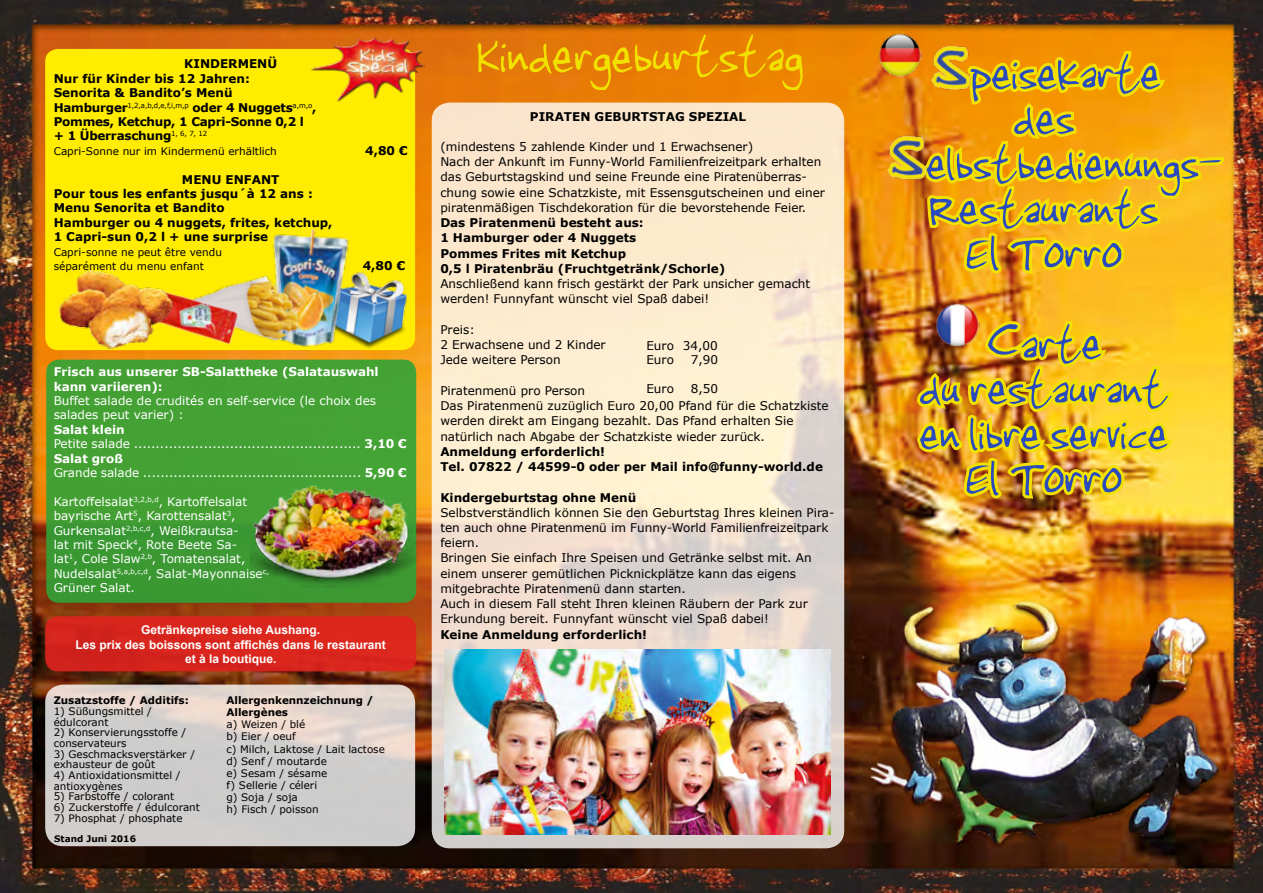
<style>
.page{position:relative;width:1263px;height:893px;background:#fff}
.page>*{position:absolute;margin:0;border:0;box-sizing:border-box;transform-origin:0 0}
.t1{font:67.5px "Jenkinsv 20";color:#f1e100}
.t2{font:67.5px "Jenkinsv 20";color:#294bbd}
.t3{font:63px "Jenkinsv 20";color:#294bbd}
.t4{font:12px/15.3px "Verdana";color:#000}
.Tab_Punkte{font:700 12px "Verdana";color:#000}
.Tab_Punkte-2{font:12px/14.4px "Verdana";color:#fff}
.t5{font:700 12px "Arial";color:#fff}
.Tab_Punkte-3{font:700 12px/14.4px "Verdana";color:#fff}
.Tab_Punkte-4{font:700 12px "Verdana";letter-spacing:-.02em;color:#000}
.Tab_Punkte-5{font:10.5px "Verdana";color:#000}
.t6{font:10.35px/10.6px "Verdana";color:#000}
.t7{font:700 10.35px "Verdana";color:#000}
.Tab_Punkte-6{font:700 9px "Verdana";color:#000}
.Tab_Punkte-7{font:7.05px "Verdana";color:#000}
.s1{font-weight:700;font-size:12px}
.s2{font-weight:700}
.s3{font-size:94.5px}
</style>
<div class="page">
<img style="left:0;top:0;width:1263px;height:893px">
<img style="left:878px;top:33px;width:10px;height:44px">
<img style="left:935px;top:303px;width:44px;height:15px">
<svg style="left:432px;top:103px;width:412px;height:745px;background:#f4e5cf"></svg>
<svg style="left:45px;top:685px;width:370px;height:161px;background:#d5cfcc"></svg>
<div style="left:46px;top:360px;width:370px;height:243px;background:#43a133;border-radius:13px"></div>
<div style="left:45px;top:49px;width:370px;height:301px;background:#ffec00;border-radius:13px"></div>
<div style="left:45px;top:616px;width:371px;height:55px;background:#d9261d;border-radius:13px"></div>
<img style="left:444px;top:650px;width:386px;height:184px">
<img style="left:250px;top:469px;width:169px;height:119px">
<img style="left:310px;top:239px;width:116px;height:128px">
<img style="left:273px;top:228px;width:99px;height:123px">
<img style="left:249px;top:247px;width:61px;height:113px">
<img style="left:185px;top:280px;width:64px;height:80px">
<img style="left:57px;top:269px;width:128px;height:91px">
<svg style="left:921px;top:0;width:306px;height:277px;background:#e4a80c"></svg>
<img style="left:912px;top:318px;width:267px;height:192px">
<img style="left:311px;top:23px;width:114px;height:90px">
<img style="left:888px;top:0;width:120px;height:102px">
<img style="left:845px;top:90px;width:120px;height:168px">
<p class="Tab_Punkte" style="left:184px;top:56px;width:94px">KINDERMENÜ</p>
<p class="Tab_Punkte" style="left:54px;top:71px;width:198px">Nur für Kinder bis 12 Jahren:</p>
<p class="Tab_Punkte" style="left:54px;top:85px;width:180px">Senorita &amp; Bandito’s Menü</p>
<p class="Tab_Punkte-7" style="left:54px;top:100px;width:264px"><span class="s1">Hamburger</span>1,2,a,b,d,e,f,i,m,p <span class="s1">oder 4 Nuggets</span>a,m,o<span class="s1">,</span></p>
<p class="Tab_Punkte-4" style="left:54px;top:114px;width:252px">Pommes, Ketchup, 1 Capri-Sonne 0,2 l</p>
<p class="Tab_Punkte-4" style="left:54px;top:128px;width:155px">+ 1 Überraschung<sup>1,</sup> <sup>6,</sup> <sup>7,</sup> <sup>12</sup></p>
<p class="Tab_Punkte-5" style="left:54px;top:144px;width:225px">Capri-Sonne nur im Kindermenü erhältlich</p>
<p class="Tab_Punkte" style="left:365px;top:143px;width:44px">4,80 €</p>
<p class="Tab_Punkte" style="left:182px;top:172px;width:99px">MENU ENFANT</p>
<p class="Tab_Punkte" style="left:54px;top:186px;width:261px">Pour tous les enfants jusqu´à 12 ans :</p>
<p class="Tab_Punkte" style="left:54px;top:200px;width:172px">Menu Senorita et Bandito</p>
<p class="Tab_Punkte" style="left:54px;top:215px;width:280px">Hamburger ou 4 nuggets, frites, ketchup,</p>
<p class="Tab_Punkte" style="left:54px;top:229px;width:216px">1 Capri-sun 0,2 l + une surprise</p>
<p class="Tab_Punkte-5" style="left:54px;top:245px;width:170px">Capri-sonne ne peut être vendu</p>
<p class="Tab_Punkte-5" style="left:54px;top:259px;width:152px">séparément du menu enfant</p>
<p class="Tab_Punkte" style="left:363px;top:258px;width:44px">4,80 €</p>
<p class="Tab_Punkte-3" style="left:54px;top:364px;width:327px">Frisch aus unserer SB-Salattheke (Salatauswahl kann variieren):</p>
<p class="Tab_Punkte-2" style="left:54px;top:393px;width:324px">Buffet salade de crudités en self-service (le choix des salades peut varier) :</p>
<p class="Tab_Punkte-3" style="left:54px;top:422px;width:73px">Salat klein</p>
<p class="Tab_Punkte-2" style="left:54px;top:436px;width:354px">Petite salade .................................................... <span class="s2">3,10 €</span></p>
<p class="Tab_Punkte-3" style="left:54px;top:451px;width:71px">Salat groß</p>
<p class="Tab_Punkte-2" style="left:54px;top:465px;width:354px">Grande salade .................................................. <span class="s2">5,90 €</span></p>
<p class="Tab_Punkte-2" style="left:54px;top:494px;width:217px">Kartoffelsalat<sup>3,2,b,d</sup>, Kartoffelsalat bayrische Art<sup>5</sup>, Karottensalat<sup>3</sup>, Gurkensalat<sup>2,b,c,d</sup>, Weißkrautsa-<br>lat mit Speck<sup>4</sup>, Rote Beete Sa-<br>lat<sup>1</sup>, Cole Slaw<sup>2,b</sup>, Tomatensalat, Nudelsalat<sup>5,a,b,c,d</sup>, Salat-Mayonnaise<sup>c,</sup></p>
<p class="Tab_Punkte-2" style="left:54px;top:580px;width:83px">Grüner Salat.</p>
<p class="t5" style="left:141px;top:622px;width:180px">Getränkepreise siehe Aushang.</p>
<p class="t5" style="left:76px;top:637px;width:312px">Les prix des boissons sont affichés dans le restaurant</p>
<p class="t5" style="left:185px;top:651px;width:93px">et à la boutique.</p>
<p class="t7" style="left:54px;top:694px;width:137px">Zusatzstoffe / Additifs:</p>
<p class="t6" style="left:54px;top:706px;width:100px">1) Süßungsmittel /</p>
<p class="t6" style="left:54px;top:716px;width:56px">édulcorant</p>
<p class="t6" style="left:54px;top:727px;width:134px">2) Konservierungsstoffe / conservateurs</p>
<p class="t6" style="left:54px;top:748px;width:143px">3) Geschmacksverstärker / exhausteur de goût</p>
<p class="t6" style="left:54px;top:770px;width:128px">4) Antioxidationsmittel / antioxygènes</p>
<p class="t6" style="left:54px;top:791px;width:122px">5) Farbstoffe / colorant</p>
<p class="t6" style="left:54px;top:802px;width:148px">6) Zuckerstoffe / édulcorant</p>
<p class="t6" style="left:54px;top:812px;width:130px">7) Phosphat / phosphate</p>
<p class="Tab_Punkte-6" style="left:54px;top:833px;width:83px">Stand Juni 2016</p>
<p class="t7" style="left:226px;top:694px;width:149px">Allergenkennzeichnung /</p>
<p class="t7" style="left:226px;top:706px;width:63px">Allergènes</p>
<p class="t6" style="left:226px;top:719px;width:80px">a) Weizen / blé</p>
<p class="t6" style="left:226px;top:731px;width:71px">b) Eier / oeuf</p>
<p class="t6" style="left:226px;top:743px;width:160px">c) Milch, Laktose / Lait lactose</p>
<p class="t6" style="left:226px;top:755px;width:102px">d) Senf / moutarde</p>
<p class="t6" style="left:226px;top:767px;width:102px">e) Sesam / sésame</p>
<p class="t6" style="left:226px;top:779px;width:92px">f) Sellerie / céleri</p>
<p class="t6" style="left:226px;top:792px;width:73px">g) Soja / soja</p>
<p class="t6" style="left:226px;top:804px;width:94px">h) Fisch / poisson</p>
<p class="t1" style="left:475px;top:18px;width:328px">Kindergeburtstag</p>
<p class="Tab_Punkte" style="left:530px;top:109px;width:218px">PIRATEN GEBURTSTAG SPEZIAL</p>
<p class="t4" style="left:440px;top:139px;width:314px">(mindestens 5 zahlende Kinder und 1 Erwachsener)</p>
<p class="t4" style="left:440px;top:154px;width:386px">Nach der Ankunft im Funny-World Familienfreizeitpark erhalten das Geburtstagskind und seine Freunde eine Piratenüberras&shy;chung sowie eine Schatzkiste, mit Essensgutscheinen und einer piratenmäßigen Tischdekoration für die bevorstehende Feier.</p>
<p class="Tab_Punkte" style="left:440px;top:215px;width:205px">Das Piratenmenü besteht aus:</p>
<p class="Tab_Punkte" style="left:440px;top:230px;width:198px">1 Hamburger oder 4 Nuggets</p>
<p class="Tab_Punkte" style="left:440px;top:246px;width:187px">Pommes Frites mit Ketchup</p>
<p class="Tab_Punkte" style="left:440px;top:261px;width:287px">0,5 l Piratenbräu (Fruchtgetränk/Schorle)</p>
<p class="t4" style="left:440px;top:276px;width:371px">Anschließend kann frisch gestärkt der Park unsicher gemacht werden! Funnyfant wünscht viel Spaß dabei!</p>
<p class="t4" style="left:440px;top:322px;width:36px">Preis:</p>
<p class="t4" style="left:440px;top:337px;width:167px">2 Erwachsene und 2 Kinder</p>
<p class="t4" style="left:440px;top:352px;width:122px">Jede weitere Person</p>
<p class="t4" style="left:440px;top:383px;width:146px">Piratenmenü pro Person</p>
<p class="t4" style="left:440px;top:398px;width:390px">Das Piratenmenü zuzüglich Euro 20,00 Pfand für die Schatzkiste werden direkt am Eingang bezahlt. Das Pfand erhalten Sie</p>
<p class="t4" style="left:440px;top:428px;width:326px">natürlich nach Abgabe der Schatzkiste wieder zurück.</p>
<p class="Tab_Punkte" style="left:440px;top:444px;width:166px">Anmeldung erforderlich!</p>
<p class="Tab_Punkte" style="left:440px;top:459px;width:384px">Tel. 07822 / 44599-0 oder per Mail info@funny-world.de</p>
<p class="Tab_Punkte" style="left:440px;top:489px;width:197px">Kindergeburtstag ohne Menü</p>
<p class="t4" style="left:440px;top:505px;width:396px">Selbstverständlich können Sie den Geburtstag Ihres kleinen Pira&shy;ten auch ohne Piratenmenü im Funny-World Familienfreizeitpark feiern.</p>
<p class="t4" style="left:440px;top:550px;width:373px">Bringen Sie einfach Ihre Speisen und Getränke selbst mit. An einem unserer gemütlichen Picknickplätze kann das eigens mitgebrachte Piratenmenü dann starten.</p>
<p class="t4" style="left:440px;top:596px;width:369px">Auch in diesem Fall steht Ihren kleinen Räubern der Park zur<br>Erkundung bereit. Funnyfant wünscht viel Spaß dabei!</p>
<p class="Tab_Punkte" style="left:440px;top:627px;width:208px">Keine Anmeldung erforderlich!</p>
<p class="t4" style="left:646px;top:337px;width:73px">Euro 34,00</p>
<p class="t4" style="left:646px;top:352px;width:29px">Euro</p>
<p class="t4" style="left:691px;top:352px;width:29px">7,90</p>
<p class="t4" style="left:646px;top:381px;width:29px">Euro</p>
<p class="t4" style="left:691px;top:381px;width:29px">8,50</p>
<p class="t3" style="left:969px;top:39px;width:191px">peisekarte</p>
<p class="t3" style="left:1011px;top:84px;width:62px">des</p>
<p class="t3" style="left:924px;top:129px;width:296px">elbstbedienungs-</p>
<p class="t3" style="left:927px;top:174px;width:230px">Restaurants</p>
<p class="t2" style="left:964px;top:215px;width:158px">El Torro</p>
<p class="t3" style="left:984px;top:309px;width:118px"><span class="s3">C</span>arte</p>
<p class="t3" style="left:917px;top:354px;width:250px">du restaurant</p>
<p class="t3" style="left:917px;top:399px;width:250px">en libre service</p>
<p class="t2" style="left:964px;top:440px;width:158px">El Torro</p>
</div>
